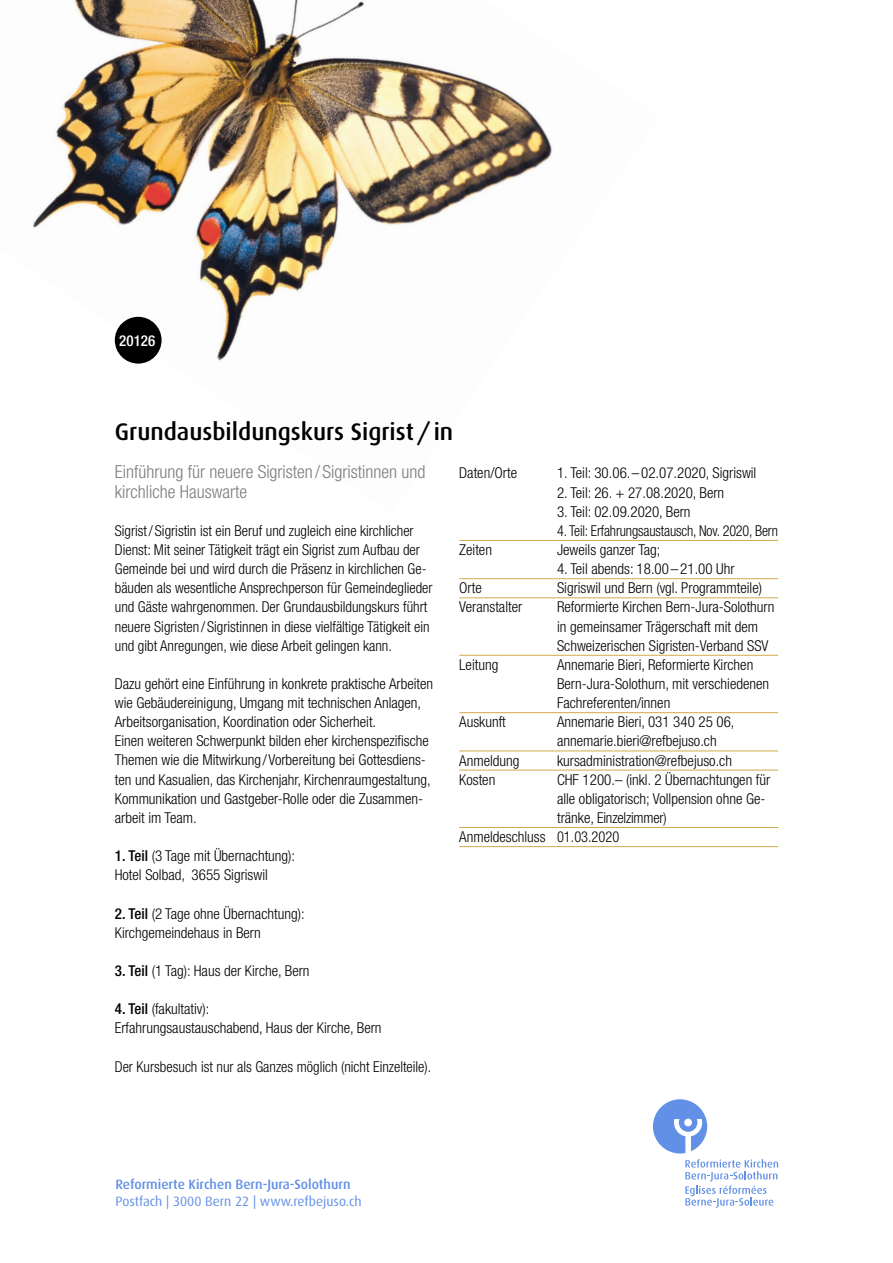
<style>
.page{position:relative;width:893px;height:1263px;background:#fff}
.page>*{position:absolute;margin:0;border:0;box-sizing:border-box;transform-origin:0 0}
.t1{font:500 24px "Dax";color:#000}
.t2{font:300 condensed 18px/19.2px "Helvetica Neue LT Std";color:#7f7c7a}
.t3{font:300 condensed 15px/19.2px "Helvetica Neue LT Std";color:#000}
.t4{font:300 condensed 15px "Helvetica Neue LT Std";color:#000;scale:.94 1}
.t5{font:500 condensed 15px "Helvetica Neue LT Std";color:#fff}
.t6{font:500 13.5px "Dax";color:#6290e7}
.t7{font:13.5px "Dax";color:#6290e7}
.s1{font-weight:500}
</style>
<div class="page">
<svg style="left:653px;top:1099px;width:54px;height:54px"></svg>
<svg style="left:685px;top:1159px;width:93px;height:49px"></svg>
<img style="left:33px;top:0;width:519px;height:364px">
<hr style="left:459px;top:540px;width:319px;height:1px;background:#d2aa4b">
<hr style="left:459px;top:578px;width:319px;height:1px;background:#d2aa4b">
<hr style="left:459px;top:597px;width:319px;height:1px;background:#d2aa4b">
<hr style="left:459px;top:655px;width:319px;height:1px;background:#d2aa4b">
<hr style="left:459px;top:712px;width:319px;height:1px;background:#d2aa4b">
<hr style="left:459px;top:750px;width:319px;height:1px;background:#d2aa4b">
<hr style="left:459px;top:770px;width:319px;height:1px;background:#d2aa4b">
<hr style="left:459px;top:827px;width:319px;height:1px;background:#d2aa4b">
<hr style="left:459px;top:846px;width:319px;height:1px;background:#d2aa4b">
<div style="left:115px;top:317px;width:47px;height:47px;background:#000;border-radius:50%"></div>
<p class="t5" style="left:119px;top:331px;width:37px">20126</p>
<h1 class="t1" style="left:115px;top:418px;width:340px">Grundausbildungskurs Sigrist/in</h1>
<p class="t2" style="left:115px;top:462px;width:312px">Einführung für neuere Sigristen / Sigristinnen und kirchliche Hauswarte</p>
<p class="t3" style="left:115px;top:521px;width:319px">Sigrist/ Sigristin ist ein Beruf und zugleich eine kirchlicher Dienst: Mit seiner Tätigkeit trägt ein Sigrist zum Aufbau der Gemeinde bei und wird durch die Präsenz in kirchlichen Ge&shy;bäuden als wesentliche Ansprechperson für Gemeindeglieder und Gäste wahrgenommen. Der Grundausbildungskurs führt neuere Sigristen / Sigristinnen in diese vielfältige Tätigkeit ein und gibt Anregungen, wie diese Arbeit gelingen kann.</p>
<p class="t3" style="left:115px;top:674px;width:320px">Dazu gehört eine Einführung in konkrete praktische Arbeiten wie Gebäudereinigung, Umgang mit technischen Anlagen, Arbeitsorganisation, Koordination oder Sicherheit.<br>Einen weiteren Schwerpunkt bilden eher kirchenspezifische Themen wie die Mitwirkung /Vorbereitung bei Gottesdiens&shy;ten und Kasualien, das Kirchenjahr, Kirchenraumgestaltung, Kommunikation und Gastgeber-Rolle oder die Zusammen&shy;arbeit im Team.</p>
<p class="t3" style="left:115px;top:846px;width:182px"><span class="s1">1. Teil</span> (3 Tage mit Übernachtung):<br>Hotel Solbad, 3655 Sigriswil</p>
<p class="t3" style="left:115px;top:903px;width:191px"><span class="s1">2. Teil</span> (2 Tage ohne Übernachtung):<br>Kirchgemeindehaus in Bern</p>
<p class="t3" style="left:115px;top:961px;width:196px"><span class="s1">3. Teil</span> (1 Tag): Haus der Kirche, Bern</p>
<p class="t3" style="left:115px;top:999px;width:268px"><span class="s1">4. Teil</span> (fakultativ):<br>Erfahrungsaustauschabend, Haus der Kirche, Bern</p>
<p class="t3" style="left:115px;top:1056px;width:318px">Der Kursbesuch ist nur als Ganzes möglich (nicht Einzelteile).</p>
<p class="t3" style="left:459px;top:463px;width:59px">Daten/Orte</p>
<p class="t3" style="left:557px;top:463px;width:201px">1. Teil: 30.06.– 02.07.2020, Sigriswil</p>
<p class="t3" style="left:557px;top:482px;width:169px">2. Teil: 26. + 27.08.2020, Bern</p>
<p class="t3" style="left:557px;top:502px;width:135px">3. Teil: 02.09.2020, Bern</p>
<p class="t4" style="left:557px;top:522px;width:237px">4. Teil: Erfahrungsaustausch, Nov. 2020, Bern</p>
<p class="t3" style="left:459px;top:540px;width:34px">Zeiten</p>
<p class="t3" style="left:557px;top:540px;width:105px">Jeweils ganzer Tag;</p>
<p class="t3" style="left:557px;top:559px;width:179px">4. Teil abends: 18.00 –21.00 Uhr</p>
<p class="t3" style="left:459px;top:578px;width:24px">Orte</p>
<p class="t3" style="left:557px;top:578px;width:207px">Sigriswil und Bern (vgl. Programmteile)</p>
<p class="t3" style="left:459px;top:597px;width:65px">Veranstalter</p>
<p class="t3" style="left:557px;top:597px;width:219px">Reformierte Kirchen Bern-Jura-Solothurn in gemeinsamer Trägerschaft mit dem<br>Schweizerischen Sigristen-Verband SSV</p>
<p class="t3" style="left:459px;top:655px;width:41px">Leitung</p>
<p class="t3" style="left:557px;top:655px;width:214px">Annemarie Bieri, Reformierte Kirchen<br>Bern-Jura-Solothurn, mit verschiedenen<br>Fachreferenten/innen</p>
<p class="t3" style="left:459px;top:712px;width:48px">Auskunft</p>
<p class="t3" style="left:557px;top:712px;width:179px">Annemarie Bieri, 031 340 25 06, annemarie.bieri@refbejuso.ch</p>
<p class="t3" style="left:459px;top:750px;width:62px">Anmeldung</p>
<p class="t3" style="left:557px;top:750px;width:176px">kursadministration@refbejuso.ch</p>
<p class="t3" style="left:459px;top:770px;width:38px">Kosten</p>
<p class="t3" style="left:557px;top:770px;width:215px">CHF 1200.– (inkl. 2 Übernachtungen für</p>
<p class="t3" style="left:557px;top:789px;width:210px">alle obligatorisch; Vollpension ohne Ge-</p>
<p class="t3" style="left:557px;top:808px;width:111px">tränke, Einzelzimmer)</p>
<p class="t3" style="left:459px;top:827px;width:162px">Anmeldeschluss 01.03.2020</p>
<p class="t6" style="left:115px;top:1177px;width:237px">Reformierte Kirchen Bern-Jura-Solothurn</p>
<p class="t7" style="left:115px;top:1193px;width:248px">Postfach | 3000 Bern 22 | www.refbejuso.ch</p>
</div>
